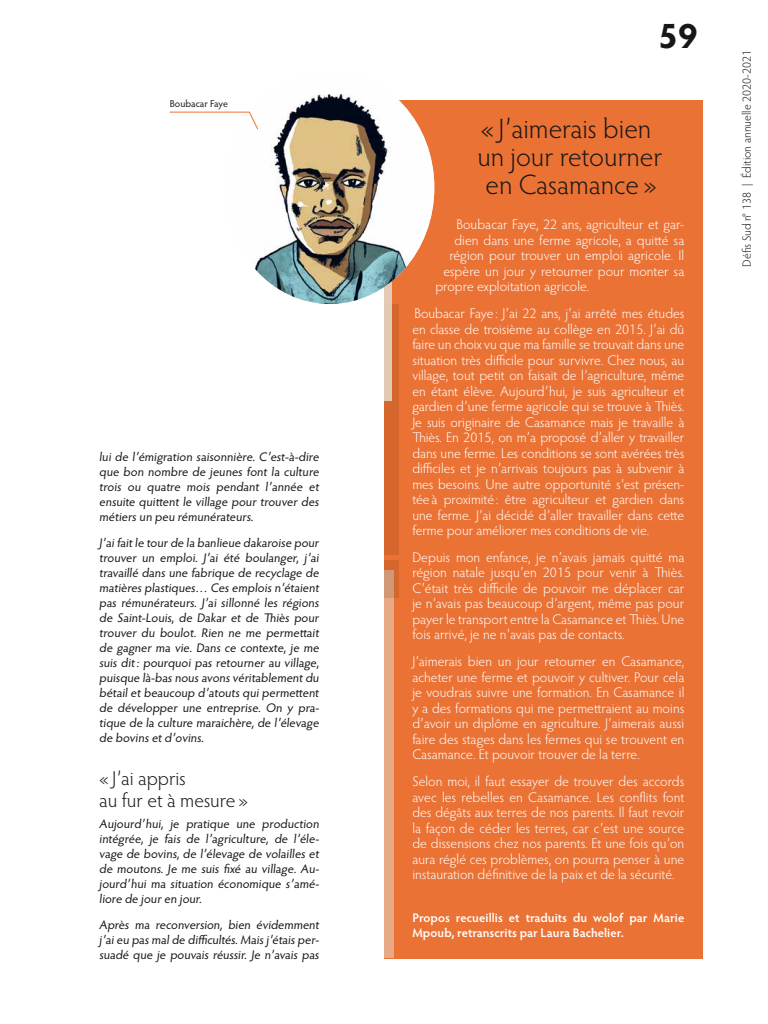
<style>
.page{position:relative;width:768px;height:1024px;background:#fff}
.page>*{position:absolute;margin:0;border:0;box-sizing:border-box;transform-origin:0 0}
.t1{font:700 36px "Hypatia Sans Pro";color:#181716}
.t2{font:300 28px/28px "Hypatia Sans Pro";color:#181716}
.t3{font:300 20px/22px "Hypatia Sans Pro";color:#181716}
.t4{font:300 14px/15.5px "Hypatia Sans Pro";letter-spacing:.005em;color:#fff;text-align:justify}
.t5{font:12.5px/15px "Hypatia Sans Pro";letter-spacing:.005em;color:#181716;text-align:justify}
.t6{font:600 12.5px/15px "Hypatia Sans Pro";letter-spacing:.005em;color:#fff}
.t7{font:300 12px "Hypatia Sans Pro";color:#181716}
.t8{font:10px "Hypatia Sans Pro";letter-spacing:.005em;color:#181716}
</style>
<div class="page">
<div style="left:384px;top:100px;width:318px;height:859px;background:#eb7235"></div>
<div style="left:384px;top:571px;width:9px;height:387px;background:#e7a986"></div>
<div style="left:384px;top:304px;width:14px;height:250px;background:#d5672d"></div>
<svg style="left:384px;top:560px;width:14px;height:37px"></svg>
<div style="left:384px;top:151px;width:7px;height:249px;background:#e0c9b5"></div>
<img style="left:253px;top:94px;width:181px;height:210px">
<svg style="left:169px;top:111px;width:90px;height:19px"></svg>
<p class="t8" style="left:170px;top:97px;width:60px">Boubacar Faye</p>
<p class="t5" style="left:99px;top:449px;width:223px">lui de l’émigration saisonnière. C’est-à-dire que bon nombre de jeunes font la culture trois ou quatre mois pendant l’année et ensuite quittent le village pour trouver des métiers un peu rémunérateurs.</p>
<p class="t5" style="left:99px;top:535px;width:223px">J ’aifait le tour de la banlieue dakaroise pour trouver un emploi. J ’ai été boulanger, j ’ai travaillé dans une fabrique de recyclage de matières plastiques… Ces emplois n’étaient pas rémunérateurs. J ’ai sillonné les régions de Saint-Louis, de Dakar et de Thiès pour trouver du boulot. Rien ne me permettait de gagner ma vie. Dans ce contexte, je me suis dit: pourquoi pas retourner au village, puisque là-bas nous avons véritablement du bétail et beaucoup d’atouts qui permettent de développer une entreprise. On y pra&shy;tique de la culture maraichère, de l’élevage de bovins et d’ovins.</p>
<h3 class="t3" style="left:99px;top:767px;width:151px">«J’ai appris<br>au fur et à mesure»</h3>
<p class="t5" style="left:99px;top:815px;width:223px">Aujourd’hui, je pratique une production intégrée, je fais de l’agriculture, de l’éle&shy;vage de bovins, de l’élevage de volailles et de moutons. Je me suis fixé au village. Au&shy;jourd’hui ma situation économique s’amé&shy;liore de jour en jour.</p>
<p class="t5" style="left:99px;top:917px;width:223px">Après ma reconversion, bien évidemment j ’aieu pas malde difficultés.Mais j ’étais per&shy;suadé que je pouvais réussir. Je n’avais pas</p>
<h1 class="t1" style="left:659px;top:11px;width:41px">59</h1>
<h2 class="t2" style="left:477px;top:114px;width:186px">«J’aimerais bien un jour retourner en Casamance»</h2>
<p class="t4" style="left:456px;top:216px;width:230px">Boubacar Faye, 22 ans, agriculteur et gar-</p>
<p class="t4" style="left:454px;top:232px;width:231px">dien dans une ferme agricole, a quitté sa</p>
<p class="t4" style="left:449px;top:247px;width:236px">région pour trouver un emploi agricole. Il</p>
<p class="t4" style="left:443px;top:263px;width:243px">espère un jour y retourner pour monter sa</p>
<p class="t4" style="left:435px;top:278px;width:156px">propre exploitation agricole.</p>
<p class="t4" style="left:412px;top:305px;width:274px">Boubacar Faye : J’ai 22 ans, j’ai arrêté mes études en classe de troisième au collège en 2015. J’ai dû faire un choix vu que ma famille se trouvait dans une situation très difficile pour survivre. Chez nous, au village, tout petit on faisait de l’agriculture, même en étant élève. Aujourd’hui, je suis agriculteur et gardien d’une ferme agricole qui se trouve à Thiès.<br>Je suis originaire de Casamance mais je travaille à Thiès. En 2015, on m’a proposé d’aller y travailler dans une ferme. Les conditions se sont avérées très difficiles et je n’arrivais toujours pas à subvenir à mes besoins. Une autre opportunité s’est présen&shy;tée à proximité : être agriculteur et gardien dans une ferme. J’ai décidé d’aller travailler dans cette ferme pour améliorer mes conditions de vie.</p>
<p class="t4" style="left:412px;top:549px;width:274px">Depuis mon enfance, je n’avais jamais quitté ma région natale jusqu’en 2015 pour venir à Thiès.<br>C’était très difficile de pouvoir me déplacer car je n’avais pas beaucoup d’argent, même pas pour payer le transport entre la Casamance et Thiès. Une fois arrivé, je ne n’avais pas de contacts.</p>
<p class="t4" style="left:412px;top:653px;width:274px">J’aimerais bien un jour retourner en Casamance, acheter une ferme et pouvoir y cultiver. Pour cela je voudrais suivre une formation. En Casamance il y a des formations qui me permettraient au moins d’avoir un diplôme en agriculture. J’aimerais aussi faire des stages dans les fermes qui se trouvent en Casamance. Et pouvoir trouver de la terre.</p>
<p class="t4" style="left:412px;top:773px;width:274px">Selon moi, il faut essayer de trouver des accords avec les rebelles en Casamance. Les conflits font des dégâts aux terres de nos parents. Il faut revoir la façon de céder les terres, car c’est une source de dissensions chez nos parents. Et une fois qu’on aura réglé ces problèmes, on pourra penser à une instauration définitive de la paix et de la sécurité.</p>
<p class="t6" style="left:412px;top:910px;width:274px">Propos recueillis et traduits du wolof par Marie<br>Mpoub, retranscrits par Laura Bachelier.</p>
<p class="t7" style="left:739px;top:267px;width:218px;rotate:-90deg">Défis Sud n° 138 | Édition annuelle 2020-2021</p>
</div>
